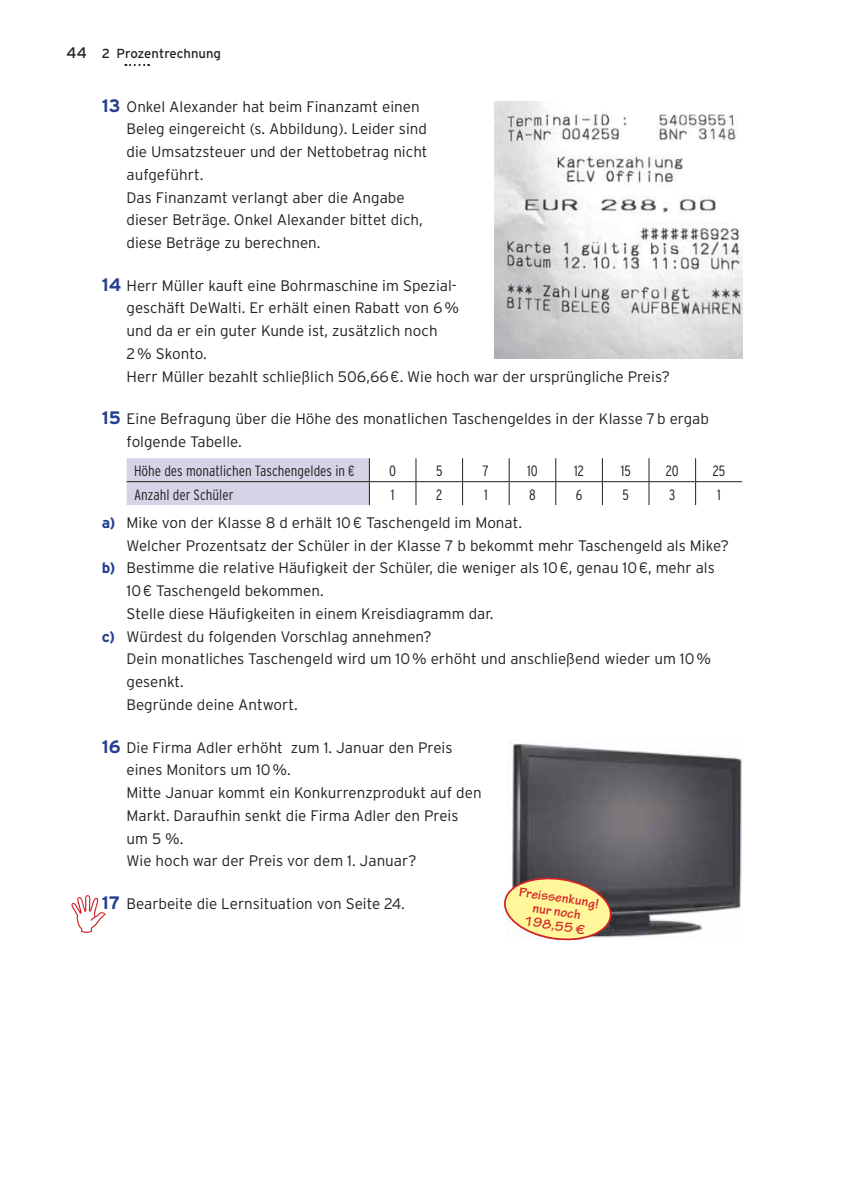
<style>
.page{position:relative;width:844px;height:1191px;background:#fff}
.page>*{position:absolute;margin:0;border:0;box-sizing:border-box;transform-origin:0 0}
.t1{font:300 15.22px/22.8px "Interstate";color:#231f20}
.t2{font:300 condensed 14.88px "Interstate";color:#231f20}
.t3{font:700 14px/14px "Tekton Pro";color:#d2232a;text-align:center}
.t4{font:13.12px "Interstate";color:#231f20}
.s1{font-size:15.22px}
.s2{font-weight:700;font-size:18.03px;color:#25408e}
.s3{font-weight:700;color:#25408e}
</style>
<div class="page">
<svg style="left:125px;top:64px;width:24px;height:2px"></svg>
<hr style="left:126px;top:481px;width:336px;height:1px;background:#231f20">
<svg style="left:415px;top:458px;width:1px;height:47px"></svg>
<hr style="left:462px;top:481px;width:47px;height:1px;background:#231f20">
<svg style="left:462px;top:458px;width:1px;height:47px"></svg>
<hr style="left:509px;top:481px;width:46px;height:1px;background:#231f20">
<svg style="left:508px;top:458px;width:1px;height:47px"></svg>
<hr style="left:555px;top:481px;width:47px;height:1px;background:#231f20">
<svg style="left:555px;top:458px;width:1px;height:47px"></svg>
<hr style="left:602px;top:481px;width:46px;height:1px;background:#231f20">
<svg style="left:602px;top:458px;width:1px;height:47px"></svg>
<hr style="left:648px;top:481px;width:47px;height:1px;background:#231f20">
<svg style="left:648px;top:458px;width:1px;height:47px"></svg>
<hr style="left:695px;top:481px;width:47px;height:1px;background:#231f20">
<svg style="left:695px;top:458px;width:1px;height:47px"></svg>
<svg style="left:126px;top:458px;width:244px;height:47px"></svg>
<img style="left:495px;top:102px;width:247px;height:256px">
<img style="left:510px;top:739px;width:232px;height:198px">
<svg style="left:504px;top:873px;width:111px;height:68px"></svg>
<svg style="left:71px;top:895px;width:35px;height:38px"></svg>
<p class="t4" style="left:66px;top:48px;width:156px"><span class="s1">44</span> 2 Prozentrechnung</p>
<p class="t1" style="left:126px;top:96px;width:302px;text-indent:-25px"><span class="s2">13</span> Onkel Alexander hat beim Finanzamt einen Beleg eingereicht (s. Abbildung). Leider sind die Umsatzsteuer und der Nettobetrag nicht auf geführt.<br>Das Finanzamt verlangt aber die Angabe dieser Beträge. Onkel Alexander bittet dich, diese Beträge zu berechnen.</p>
<p class="t1" style="left:126px;top:275px;width:544px;text-indent:-25px"><span class="s2">14</span> Herr Müller kauft eine Bohrmaschine im Spezial-<br>geschäft DeWalti. Er erhält einen Rabatt von 6 %<br>und da er ein guter Kunde ist, zusätzlich noch<br>2 % Skonto.<br>Herr Müller bezahlt schließlich 506,66 €. Wie hoch war der ursprüngliche Preis?</p>
<p class="t1" style="left:126px;top:409px;width:583px;text-indent:-25px"><span class="s2">15</span> Eine Befragung über die Höhe des monatlichen Taschengeldes in der Klasse 7 b ergab folgende Tabelle.</p>
<p class="t2" style="left:134px;top:465px;width:222px">Höhe des monatlichen Taschengeldes in €</p>
<p class="t2" style="left:389px;top:465px;width:8px">0</p>
<p class="t2" style="left:436px;top:465px;width:8px">5</p>
<p class="t2" style="left:482px;top:465px;width:8px">7</p>
<p class="t2" style="left:527px;top:465px;width:12px">10</p>
<p class="t2" style="left:574px;top:465px;width:11px">12</p>
<p class="t2" style="left:620px;top:465px;width:12px">15</p>
<p class="t2" style="left:665px;top:465px;width:14px">20</p>
<p class="t2" style="left:712px;top:465px;width:14px">25</p>
<p class="t2" style="left:134px;top:489px;width:101px">Anzahl der Schüler</p>
<p class="t2" style="left:391px;top:489px;width:5px">1</p>
<p class="t2" style="left:436px;top:489px;width:8px">2</p>
<p class="t2" style="left:484px;top:489px;width:5px">1</p>
<p class="t2" style="left:529px;top:489px;width:8px">8</p>
<p class="t2" style="left:575px;top:489px;width:8px">6</p>
<p class="t2" style="left:622px;top:489px;width:8px">5</p>
<p class="t2" style="left:669px;top:489px;width:8px">3</p>
<p class="t2" style="left:717px;top:489px;width:5px">1</p>
<p class="t1" style="left:102px;top:512px;width:421px"><span class="s3">a)</span> Mike von der Klasse 8 d erhält 10 € Taschengeld im Monat.</p>
<p class="t1" style="left:126px;top:535px;width:603px">Welcher Prozentsatz der Schüler in der Klasse 7 b bekommt mehr Taschengeld als Mike?</p>
<p class="t1" style="left:102px;top:558px;width:614px"><span class="s3">b)</span> Bestimme die relative Häufigkeit der Schüler, die weniger als 10 €, genau 10 €, mehr als</p>
<p class="t1" style="left:127px;top:580px;width:198px">10 € Taschengeld bekommen.</p>
<p class="t1" style="left:127px;top:603px;width:368px">Stelle diese Häufigkeiten in einem Kreisdiagramm dar.</p>
<p class="t1" style="left:102px;top:626px;width:331px"><span class="s3">c)</span> Würdest du folgenden Vorschlag annehmen?</p>
<p class="t1" style="left:127px;top:649px;width:585px">Dein monatliches Taschengeld wird um 10 % erhöht und anschließend wieder um 10 %</p>
<p class="t1" style="left:127px;top:671px;width:59px">gesenkt.</p>
<p class="t1" style="left:127px;top:694px;width:172px">Begründe deine Antwort.</p>
<p class="t1" style="left:126px;top:737px;width:356px;text-indent:-25px"><span class="s2">16</span> Die Firma Adler erhöht zum 1. Januar den Preis eines Monitors um 10 %.<br>Mitte Januar kommt ein Konkurrenzprodukt auf den Markt. Daraufhin senkt die Firma Adler den Preis um 5 %.<br>Wie hoch war der Preis vor dem 1. Januar?</p>
<p class="t1" style="left:102px;top:893px;width:304px"><span class="s2">17</span> Bearbeite die Lernsituation von Seite 24.</p>
<p class="t3" style="left:520px;top:885px;width:82px;rotate:9deg">Preissenkung! nur noch<br>198,55 €</p>
</div>
